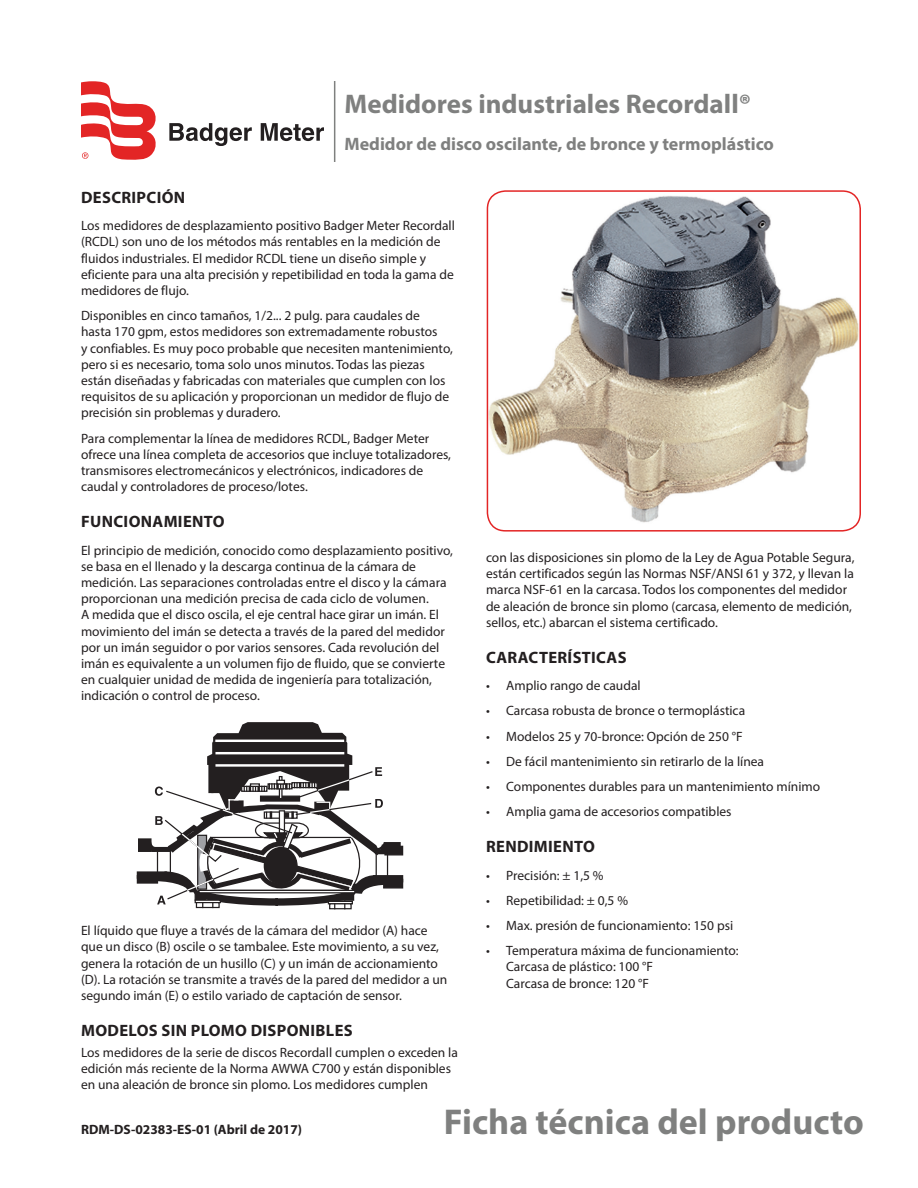
<style>
.page{position:relative;width:918px;height:1188px;background:#fff}
.page>*{position:absolute;margin:0;border:0;box-sizing:border-box;transform-origin:0 0}
.t1{font:700 36px "Myriad Pro";color:#7f807f}
.t2{font:700 27px "Myriad Pro";color:#7f807f}
.t3{font:700 18px "Myriad Pro";color:#7f807f}
.t4{font:700 16.5px "Myriad Pro";letter-spacing:.02em;color:#231f20}
.t5{font:13.5px/16.2px "Myriad Pro";color:#231f20}
.t6{font:700 13.5px "Myriad Pro";color:#231f20}
</style>
<div class="page">
<img style="left:487px;top:193px;width:373px;height:335px">
<div style="left:487px;top:190px;width:374px;height:342px;border:2px solid #e32525;border-radius:18px"></div>
<svg style="left:169px;top:123px;width:83px;height:23px"></svg>
<svg style="left:261px;top:123px;width:63px;height:18px"></svg>
<svg style="left:81px;top:81px;width:75px;height:79px"></svg>
<hr style="left:334px;top:81px;width:1px;height:81px;background:#7f807f">
<div style="left:138px;top:838px;width:14px;height:14px;background:#231f20;border:1px solid #231f20"></div>
<hr style="left:139px;top:851px;width:31px;height:1px;background:#231f20">
<div style="left:141px;top:871px;width:22px;height:8px;background:#231f20"></div>
<div style="left:137px;top:875px;width:21px;height:9px;background:#231f20;border:1px solid #231f20"></div>
<svg style="left:143px;top:722px;width:260px;height:187px"></svg>
<hr style="left:215px;top:740px;width:129px;height:2px;background:#fff">
<hr style="left:215px;top:752px;width:129px;height:2px;background:#fff">
<hr style="left:215px;top:764px;width:129px;height:3px;background:#fff">
<h2 class="t2" style="left:345px;top:86px;width:408px">Medidores industriales Recordall®</h2>
<h3 class="t3" style="left:345px;top:132px;width:431px">Medidor de disco oscilante, de bronce y termoplástico</h3>
<p class="t4" style="left:81px;top:186px;width:106px">DESCRIPCIÓN</p>
<p class="t5" style="left:81px;top:217px;width:376px">Los medidores de desplazamiento positivo Badger Meter Recordall (RCDL) son uno de los métodos más rentables en la medición de fluidos industriales. El medidor RCDL tiene un diseño simple y eficiente para una alta precisión y repetibilidad en toda la gama de medidores de flujo.</p>
<p class="t5" style="left:81px;top:307px;width:373px">Disponibles en cinco tamaños, 1/2... 2 pulg. para caudales de hasta 170 gpm, estos medidores son extremadamente robustos<br>y confiables. Es muy poco probable que necesiten mantenimiento, pero si es necesario, toma solo unos minutos. Todas las piezas están diseñadas y fabricadas con materiales que cumplen con los requisitos de su aplicación y proporcionan un medidor de flujo de precisión sin problemas y duradero.</p>
<p class="t5" style="left:81px;top:430px;width:372px">Para complementar la línea de medidores RCDL, Badger Meter ofrece una línea completa de accesorios que incluye totalizadores, transmisores electromecánicos y electrónicos, indicadores de caudal y controladores de proceso/lotes.</p>
<p class="t4" style="left:81px;top:511px;width:145px">FUNCIONAMIENTO</p>
<p class="t5" style="left:81px;top:542px;width:374px">El principio de medición, conocido como desplazamiento positivo, se basa en el llenado y la descarga continua de la cámara de medición. Las separaciones controladas entre el disco y la cámara proporcionan una medición precisa de cada ciclo de volumen.<br>A medida que el disco oscila, el eje central hace girar un imán. El movimiento del imán se detecta a través de la pared del medidor por un imán seguidor o por varios sensores. Cada revolución del imán es equivalente a un volumen fijo de fluido, que se convierte en cualquier unidad de medida de ingeniería para totalización, indicación o control de proceso.</p>
<p class="t5" style="left:81px;top:922px;width:368px">El líquido que fluye a través de la cámara del medidor (A) hace que un disco (B) oscile o se tambalee. Este movimiento, a su vez, genera la rotación de un husillo (C) y un imán de accionamiento (D). La rotación se transmite a través de la pared del medidor a un segundo imán (E) o estilo variado de captación de sensor.</p>
<p class="t4" style="left:81px;top:1020px;width:273px">MODELOS SIN PLOMO DISPONIBLES</p>
<p class="t5" style="left:81px;top:1044px;width:378px">Los medidores de la serie de discos Recordall cumplen o exceden la edición más reciente de la Norma AWWA C700 y están disponibles en una aleación de bronce sin plomo. Los medidores cumplen</p>
<p class="t5" style="left:486px;top:549px;width:370px">con las disposiciones sin plomo de la Ley de Agua Potable Segura, están certificados según las Normas NSF/ANSI 61 y 372, y llevan la marca NSF-61 en la carcasa. Todos los componentes del medidor de aleación de bronce sin plomo (carcasa, elemento de medición, sellos, etc.) abarcan el sistema certificado.</p>
<p class="t4" style="left:486px;top:646px;width:142px">CARACTERÍSTICAS</p>
<p class="t5" style="left:486px;top:677px;width:156px">• Amplio rango de caudal</p>
<p class="t5" style="left:486px;top:703px;width:261px">• Carcasa robusta de bronce o termoplástica</p>
<p class="t5" style="left:486px;top:728px;width:258px">• Modelos 25 y 70-bronce: Opción de 250 °F</p>
<p class="t5" style="left:486px;top:753px;width:280px">• De fácil mantenimiento sin retirarlo de la línea</p>
<p class="t5" style="left:486px;top:778px;width:336px">• Componentes durables para un mantenimiento mínimo</p>
<p class="t5" style="left:486px;top:803px;width:247px">• Amplia gama de accesorios compatibles</p>
<p class="t4" style="left:486px;top:836px;width:110px">RENDIMIENTO</p>
<p class="t5" style="left:486px;top:867px;width:119px">• Precisión: ± 1,5 %</p>
<p class="t5" style="left:486px;top:892px;width:144px">• Repetibilidad: ± 0,5 %</p>
<p class="t5" style="left:486px;top:917px;width:249px">• Max. presión de funcionamiento: 150 psi</p>
<p class="t5" style="left:506px;top:942px;width:234px;text-indent:-20px">• Temperatura máxima de funcionamiento:<br>Carcasa de plástico: 100 °F<br>Carcasa de bronce: 120 °F</p>
<p class="t6" style="left:81px;top:1121px;width:223px">RDM-DS-02383-ES-01 (Abril de 2017)</p>
<h1 class="t1" style="left:444px;top:1098px;width:422px">Ficha técnica del producto</h1>
</div>
